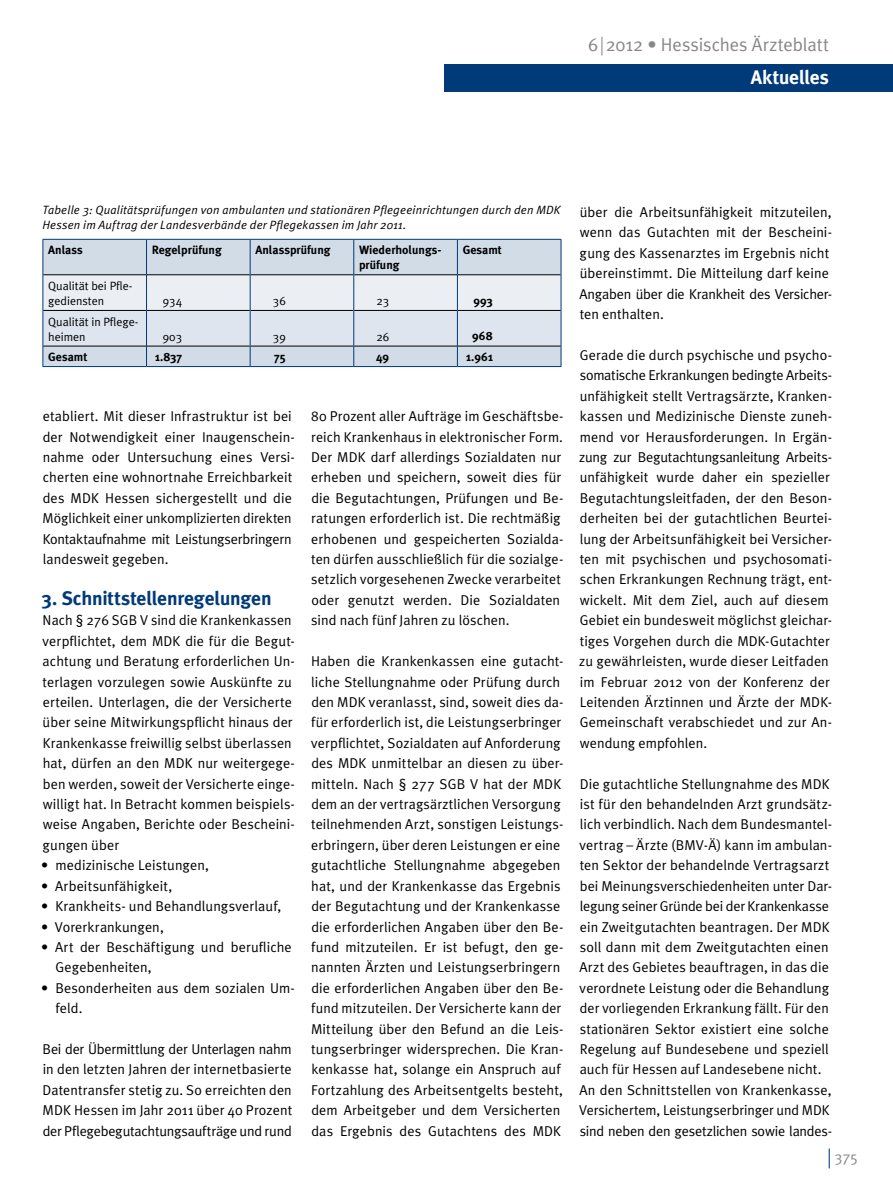
<style>
.page{position:relative;width:893px;height:1191px;background:#fff}
.page>*{position:absolute;margin:0;border:0;box-sizing:border-box;transform-origin:0 0}
.Zwischenüberschrift{font:700 19.5px "Meta Plus";letter-spacing:-.005em;color:#003a78}
.t1{font:700 19.5px "Meta Plus";letter-spacing:-.005em;color:#fff}
.t2{font:18.6px "Meta Plus Normal";color:#878787}
.t3{font:15px "Meta Plus Normal";color:#878787}
.Grundtext{font:14.25px/20.4px "Meta Plus Normal";letter-spacing:.005em;color:#000}
.t4{font:italic 12px/15px "Meta Plus Normal";letter-spacing:.02em;color:#000}
.t5{font:700 12px/15px "Meta Plus";color:#000}
.t6{font:12px/15px "Meta Plus Normal";color:#000}
</style>
<div class="page">
<svg style="left:829px;top:1148px;width:1px;height:20px"></svg>
<svg style="left:601px;top:37px;width:1px;height:18px"></svg>
<div style="left:444px;top:64px;width:449px;height:27px;background:#003a78"></div>
<div style="left:44px;top:240px;width:517px;height:34px;background:#d1dce7"></div>
<hr style="left:43px;top:274px;width:103px;height:1px;background:#000">
<hr style="left:147px;top:274px;width:103px;height:1px;background:#000">
<hr style="left:251px;top:274px;width:102px;height:1px;background:#000">
<hr style="left:354px;top:274px;width:103px;height:1px;background:#000">
<hr style="left:458px;top:274px;width:103px;height:1px;background:#000">
<hr style="left:43px;top:239px;width:104px;height:1px;background:#003a78">
<hr style="left:43px;top:240px;width:1px;height:35px;background:#003a78">
<hr style="left:147px;top:239px;width:103px;height:1px;background:#003a78">
<hr style="left:146px;top:240px;width:1px;height:35px;background:#003a78">
<hr style="left:250px;top:239px;width:104px;height:1px;background:#003a78">
<hr style="left:250px;top:240px;width:1px;height:35px;background:#003a78">
<hr style="left:354px;top:239px;width:103px;height:1px;background:#003a78">
<hr style="left:353px;top:240px;width:1px;height:35px;background:#003a78">
<hr style="left:457px;top:239px;width:104px;height:1px;background:#003a78">
<hr style="left:457px;top:240px;width:1px;height:35px;background:#003a78">
<hr style="left:561px;top:240px;width:1px;height:35px;background:#003a78">
<svg style="left:43px;top:275px;width:519px;height:91px;background:#d8dfe7"></svg>
<hr style="left:43px;top:366px;width:104px;height:1px;background:#003a78">
<hr style="left:147px;top:366px;width:103px;height:1px;background:#003a78">
<hr style="left:250px;top:366px;width:104px;height:1px;background:#003a78">
<hr style="left:354px;top:366px;width:103px;height:1px;background:#003a78">
<hr style="left:457px;top:366px;width:104px;height:1px;background:#003a78">
<p class="t2" style="left:588px;top:34px;width:243px">6 2012 • Hessisches Ärzteblatt</p>
<p class="t1" style="left:751px;top:66px;width:80px">Aktuelles</p>
<p class="t4" style="left:43px;top:202px;width:520px">Tabelle 3: Qualitätsprüfungen von ambulanten und stationären Pflegeeinrichtungen durch den MDK<br>Hessen im Auftrag der Landesverbände der Pflegekassen im Jahr 2011.</p>
<p class="t5" style="left:48px;top:242px;width:36px">Anlass</p>
<p class="t5" style="left:152px;top:242px;width:71px">Regelprüfung</p>
<p class="t5" style="left:255px;top:242px;width:76px">Anlassprüfung</p>
<p class="t5" style="left:359px;top:242px;width:83px">Wiederholungs&shy;prüfung</p>
<p class="t5" style="left:463px;top:242px;width:41px">Gesamt</p>
<p class="t6" style="left:48px;top:278px;width:86px">Qualität bei Pfle&shy;gediensten</p>
<p class="t6" style="left:163px;top:293px;width:21px">934</p>
<p class="t6" style="left:273px;top:293px;width:14px">36</p>
<p class="t6" style="left:377px;top:293px;width:14px">23</p>
<p class="t5" style="left:473px;top:293px;width:21px">993</p>
<p class="t6" style="left:48px;top:314px;width:92px">Qualität in Pflege&shy;heimen</p>
<p class="t6" style="left:163px;top:329px;width:21px">903</p>
<p class="t6" style="left:273px;top:329px;width:14px">39</p>
<p class="t6" style="left:377px;top:329px;width:14px">26</p>
<p class="t5" style="left:472px;top:328px;width:22px">968</p>
<p class="t5" style="left:48px;top:349px;width:41px">Gesamt</p>
<p class="t5" style="left:155px;top:349px;width:28px">1.837</p>
<p class="t5" style="left:274px;top:349px;width:13px">75</p>
<p class="t5" style="left:376px;top:349px;width:15px">49</p>
<p class="t5" style="left:466px;top:349px;width:28px">1.961</p>
<p class="Grundtext" style="left:43px;top:406px;width:254px">etabliert. Mit dieser Infrastruktur ist bei der Notwendigkeit einer Inaugenschein&shy;nahme oder Untersuchung eines Versi&shy;cherten eine wohnortnahe Erreichbarkeit des MDK Hessen sichergestellt und die Möglichkeit einer unkomplizierten direkten Kontaktaufnahme mit Leistungserbringern landesweit gegeben.</p>
<p class="Zwischenüberschrift" style="left:42px;top:587px;width:231px">3. Schnittstellenregelungen</p>
<p class="Grundtext" style="left:43px;top:610px;width:254px">Nach § 276 SGB V sind die Krankenkassen verpflichtet, dem MDK die für die Begut&shy;achtung und Beratung erforderlichen Un&shy;terlagen vorzulegen sowie Auskünfte zu erteilen. Unterlagen, die der Versicherte über seine Mitwirkungspflicht hinaus der Krankenkasse freiwillig selbst überlassen hat, dürfen an den MDK nur weitergege&shy;ben werden, soweit der Versicherte einge&shy;willigt hat. In Betracht kommen beispiels&shy;weise Angaben, Berichte oder Bescheini&shy;gungen über</p>
<p class="Grundtext" style="left:41px;top:855px;width:169px">• medizinische Leistungen,</p>
<p class="Grundtext" style="left:41px;top:875px;width:133px">• Arbeitsunfähigkeit,</p>
<p class="Grundtext" style="left:41px;top:895px;width:242px">• Krankheits- und Behandlungsverlauf,</p>
<p class="Grundtext" style="left:41px;top:916px;width:124px">• Vorerkrankungen,</p>
<p class="Grundtext" style="left:55px;top:936px;width:238px;text-indent:-14px">• Art der Beschäftigung und berufliche<br>Gegebenheiten,</p>
<p class="Grundtext" style="left:55px;top:977px;width:241px;text-indent:-14px">• Besonderheiten aus dem sozialen Um&shy;feld.</p>
<p class="Grundtext" style="left:43px;top:1038px;width:251px;text-align:justify">Bei der Übermittlung der Unterlagen nahm in den letzten Jahren der internetbasierte Datentransfer stetig zu. So erreichten den MDK Hessen im Jahr 2011 über 40 Prozent der Pflegebegutachtungsaufträge und rund</p>
<p class="Grundtext" style="left:311px;top:406px;width:254px">80 Prozent aller Aufträge im Geschäftsbe&shy;reich Krankenhaus in elektronischer Form.<br>Der MDK darf allerdings Sozialdaten nur erheben und speichern, soweit dies für die Begutachtungen, Prüfungen und Be&shy;ratungen erforderlich ist. Die rechtmäßig erhobenen und gespeicherten Sozialda&shy;ten dürfen ausschließlich für die sozialge&shy;setzlich vorgesehenen Zwecke verarbeitet oder genutzt werden. Die Sozialdaten sind nach fünf Jahren zu löschen.</p>
<p class="Grundtext" style="left:311px;top:651px;width:254px">Haben die Krankenkassen eine gutacht&shy;liche Stellungnahme oder Prüfung durch den MDK veranlasst, sind, soweit dies da&shy;für erforderlich ist, die Leistungserbringer verpflichtet, Sozialdaten auf Anforderung des MDK unmittelbar an diesen zu über&shy;mitteln. Nach § 277 SGB V hat der MDK dem an der vertragsärztlichen Versorgung teilnehmenden Arzt, sonstigen Leistungs&shy;erbringern, über deren Leistungen er eine gutachtliche Stellungnahme abgegeben hat, und der Krankenkasse das Ergebnis der Begutachtung und der Krankenkasse die erforderlichen Angaben über den Be&shy;fund mitzuteilen. Er ist befugt, den ge&shy;nannten Ärzten und Leistungserbringern die erforderlichen Angaben über den Be&shy;fund mitzuteilen. Der Versicherte kann der Mitteilung über den Befund an die Leis&shy;tungserbringer widersprechen. Die Kran&shy;kenkasse hat, solange ein Anspruch auf Fortzahlung des Arbeitsentgelts besteht, dem Arbeitgeber und dem Versicherten das Ergebnis des Gutachtens des MDK</p>
<p class="Grundtext" style="left:579px;top:202px;width:254px">über die Arbeitsunfähigkeit mitzuteilen, wenn das Gutachten mit der Bescheini&shy;gung des Kassenarztes im Ergebnis nicht übereinstimmt. Die Mitteilung darf keine Angaben über die Krankheit des Versicher&shy;ten enthalten.</p>
<p class="Grundtext" style="left:579px;top:344px;width:254px">Gerade die durch psychische und psycho&shy;somatische Erkrankungen bedingte Arbeits&shy;unfähigkeit stellt Vertragsärzte, Kranken&shy;kassen und Medizinische Dienste zuneh&shy;mend vor Herausforderungen. In Ergän&shy;zung zur Begutachtungsanleitung Arbeits&shy;unfähigkeit wurde daher ein spezieller Begutachtungsleitfaden, der den Beson&shy;derheiten bei der gutachtlichen Beurtei&shy;lung der Arbeitsunfähigkeit bei Versicher&shy;ten mit psychischen und psychosomati&shy;schen Erkrankungen Rechnung trägt, ent&shy;wickelt. Mit dem Ziel, auch auf diesem Gebiet ein bundesweit möglichst gleichar&shy;tiges Vorgehen durch die MDK-Gutachter zu gewährleisten, wurde dieser Leitfaden im Februar 2012 von der Konferenz der Leitenden Ärztinnen und Ärzte der MDK-Gemeinschaft verabschiedet und zur An&shy;wendung empfohlen.</p>
<p class="Grundtext" style="left:579px;top:773px;width:254px">Die gutachtliche Stellungnahme des MDK ist für den behandelnden Arzt grundsätz&shy;lich verbindlich. Nach dem Bundesmantel&shy;vertrag – Ärzte (BMV-Ä) kann im ambulan&shy;ten Sektor der behandelnde Vertragsarzt bei Meinungsverschiedenheiten unter Dar&shy;legung seiner Gründe bei der Krankenkasse ein Zweitgutachten beantragen. Der MDK soll dann mit dem Zweitgutachten einen Arzt des Gebietes beauftragen, in das die verordnete Leistung oder die Behandlung der vorliegenden Erkrankung fällt. Für den stationären Sektor existiert eine solche Regelung auf Bundesebene und speziell auch für Hessen auf Landesebene nicht.</p>
<p class="Grundtext" style="left:579px;top:1079px;width:254px">An den Schnittstellen von Krankenkasse,<br>Versichertem, Leistungserbringer und MDK sind neben den gesetzlichen sowie landes-</p>
<p class="t3" style="left:834px;top:1148px;width:25px">375</p>
</div>
